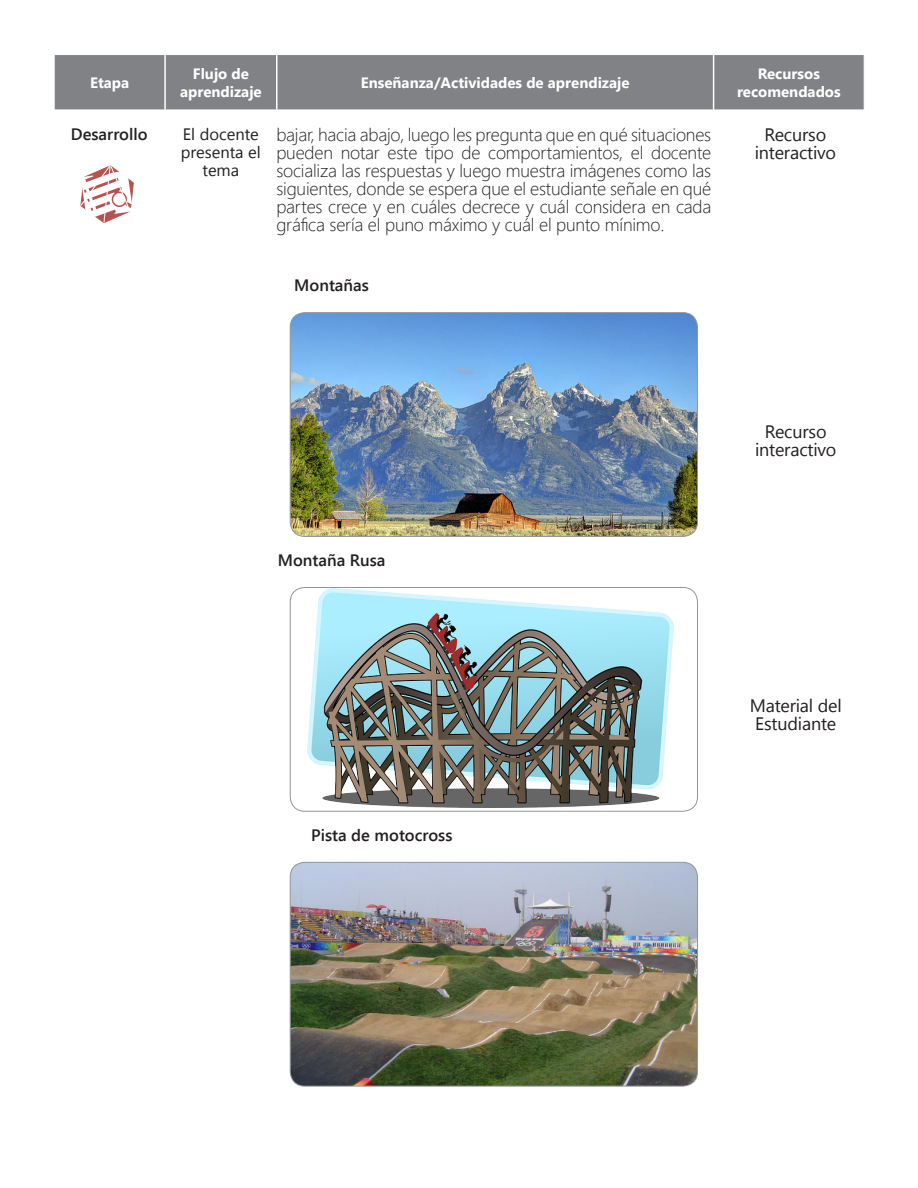
<style>
.page{position:relative;width:918px;height:1188px;background:#fff}
.page>*{position:absolute;margin:0;border:0;box-sizing:border-box;transform-origin:0 0}
.Tex_gen{font:300 18px/18px "Segoe UI";letter-spacing:-.01em;color:#231f20;text-align:justify}
.Tex_gen-2{font:18px/18px "Segoe UI";letter-spacing:-.01em;color:#231f20;text-align:center}
.Tex_gen-3{font:600 16.5px "Segoe UI";color:#231f20}
.Tex_gen-4{font:16.5px/18px "Segoe UI";color:#231f20;text-align:center}
.t1{font:700 15px/18px "Segoe UI";color:#fff;text-align:center}
</style>
<div class="page">
<div style="left:56px;top:56px;width:806px;height:53px;background:#808285"></div>
<hr style="left:164px;top:55px;width:2px;height:54px;background:#fff">
<hr style="left:276px;top:55px;width:2px;height:54px;background:#fff">
<hr style="left:713px;top:55px;width:1px;height:54px;background:#fff">
<div style="left:54px;top:54px;width:810px;height:57px;border:1px solid #fff"></div>
<svg style="left:80px;top:165px;width:54px;height:58px"></svg>
<img style="left:290px;top:313px;width:408px;height:223px">
<div style="left:290px;top:312px;width:408px;height:225px;border:1px solid #939598;border-radius:15px"></div>
<img style="left:307px;top:589px;width:367px;height:219px">
<div style="left:290px;top:587px;width:408px;height:225px;border:1px solid #939598;border-radius:15px"></div>
<img style="left:290px;top:862px;width:408px;height:224px">
<div style="left:290px;top:862px;width:408px;height:225px;border:1px solid #939598;border-radius:15px"></div>
<p class="t1" style="left:90px;top:73px;width:41px">Etapa</p>
<p class="t1" style="left:180px;top:64px;width:83px">Flujo de aprendizaje</p>
<p class="t1" style="left:361px;top:73px;width:270px">Enseñanza/Actividades de aprendizaje</p>
<p class="t1" style="left:737px;top:64px;width:105px">Recursos recomendados</p>
<p class="Tex_gen-4" style="left:181px;top:125px;width:81px">El docente presenta el tema</p>
<p class="Tex_gen-3" style="left:71px;top:122px;width:78px">Desarrollo</p>
<p class="Tex_gen" style="left:276px;top:125px;width:436px">bajar, hacia abajo, luego les pregunta que en qué situaciones pueden notar este tipo de comportamientos, el docente socializa las respuestas y luego muestra imágenes como las siguientes, donde se espera que el estudiante señale en qué partes crece y en cuáles decrece y cuál considera en cada gráfica sería el puno máximo y cuál el punto mínimo.</p>
<p class="Tex_gen-2" style="left:755px;top:125px;width:83px">Recurso interactivo</p>
<p class="Tex_gen-3" style="left:294px;top:274px;width:76px">Montañas</p>
<p class="Tex_gen-3" style="left:278px;top:548px;width:109px">Montaña Rusa</p>
<p class="Tex_gen-3" style="left:311px;top:823px;width:143px">Pista de motocross</p>
<p class="Tex_gen-2" style="left:755px;top:422px;width:83px">Recurso interactivo</p>
<p class="Tex_gen-2" style="left:750px;top:697px;width:94px">Material del<br>Estudiante</p>
</div>
